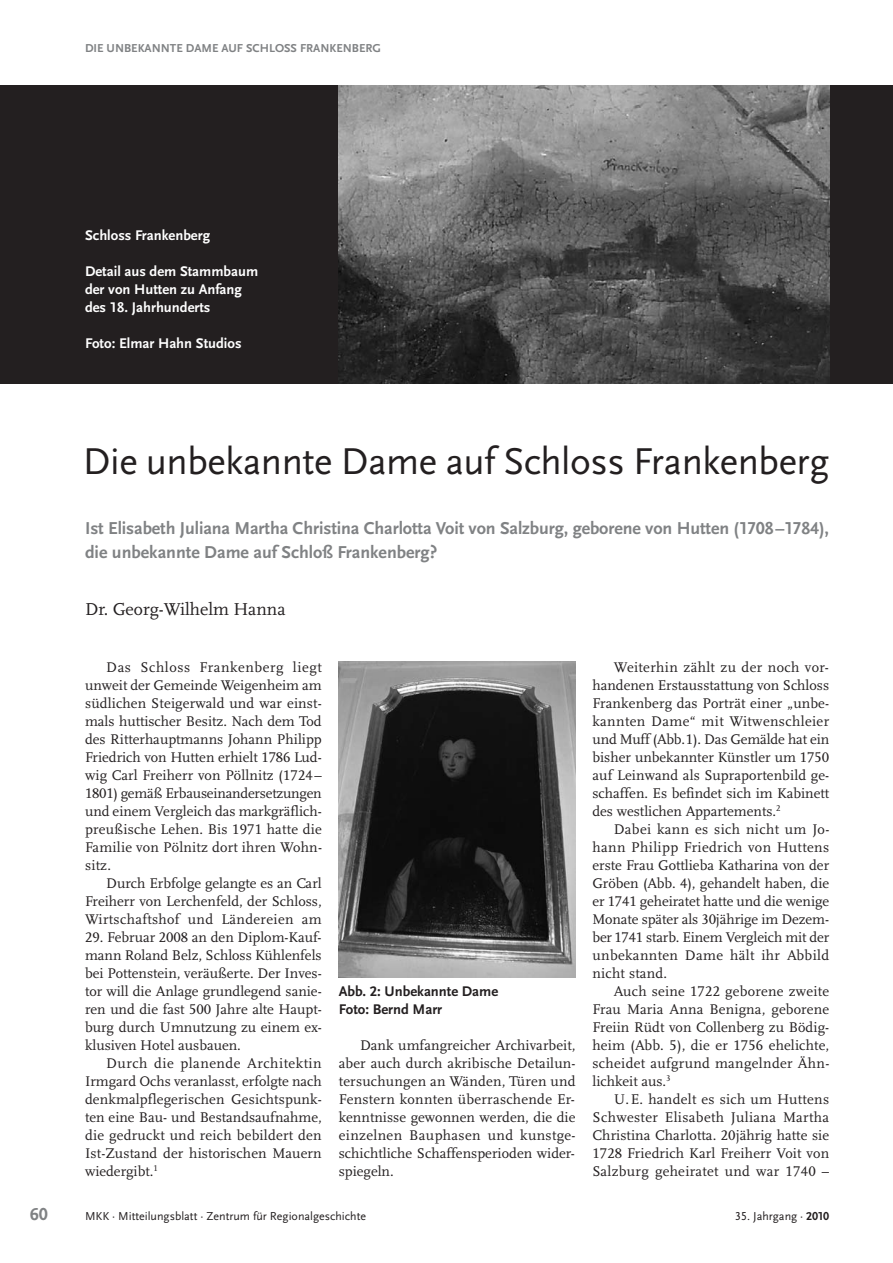
<style>
.page{position:relative;width:893px;height:1263px;background:#fff}
.page>*{position:absolute;margin:0;border:0;box-sizing:border-box;transform-origin:0 0}
.t1{font:39px "Scala Sans LF";letter-spacing:-.01em;color:#231f20}
.t2{font:700 18px/24px "Scala Sans LF";letter-spacing:-.005em;color:#808284}
.t3{font:18px "Scala LF";color:#231f20}
.t4{font:14.7px/18px "Scala LF";letter-spacing:.01em;color:#231f20;text-align:justify}
.t5{font:700 14.7px/18px "Scala Sans LF";color:#fff}
.t6{font:700 14.7px/18px "Scala Sans LF";color:#231f20}
.t7{font:12px "Scala Sans LF";color:#231f20}
.t8{font:700 12px "Scala Sans LF";color:#808284}
.s1{font-weight:700}
</style>
<div class="page">
<div style="left:0;top:85px;width:893px;height:299px;background:#231f20"></div>
<img style="left:339px;top:85px;width:490px;height:299px">
<img style="left:339px;top:661px;width:236px;height:317px">
<p class="t8" style="left:85px;top:43px;width:297px">DIE UNBEKANNTE DAME AUF SCHLOSS FRANKENBERG</p>
<p class="t5" style="left:85px;top:227px;width:127px">Schloss Frankenberg</p>
<p class="t5" style="left:85px;top:263px;width:175px">Detail aus dem Stammbaum der von Hutten zu Anfang des 18. Jahrhunderts</p>
<p class="t5" style="left:85px;top:335px;width:158px">Foto: Elmar Hahn Studios</p>
<h1 class="t1" style="left:83px;top:445px;width:748px">Die unbekannte Dame auf Schloss Frankenberg</h1>
<p class="t2" style="left:85px;top:517px;width:746px">Ist Elisabeth Juliana Martha Christina Charlotta Voit von Salzburg, geborene von Hutten (1708–1784), die unbekannte Dame auf Schloß Frankenberg?</p>
<p class="t3" style="left:85px;top:601px;width:202px">Dr. Georg-Wilhelm Hanna</p>
<p class="t4" style="left:85px;top:659px;width:238px;text-indent:21px">Das Schloss Frankenberg liegt unweit der Gemeinde Weigenheim am südlichen Steigerwald und war einst&shy;mals huttischer Besitz. Nach dem Tod des Ritterhauptmanns Johann Philipp Friedrich von Hutten erhielt 1786 Lud&shy;wig Carl Freiherr von Pöllnitz (1724– 1801) gemäß Erbauseinandersetzungen und einem Vergleich das markgräflich&shy;preußische Lehen. Bis 1971 hatte die Familie von Pölnitz dort ihren Wohn&shy;sitz.</p>
<p class="t4" style="left:85px;top:875px;width:238px;text-indent:21px">Durch Erbfolge gelangte es an Carl Freiherr von Lerchenfeld, der Schloss, Wirtschaftshof und Ländereien am</p>
<p class="t4" style="left:85px;top:929px;width:238px">29. Februar 2008 an den Diplom-Kauf&shy;mann Roland Belz, Schloss Kühlenfels bei Pottenstein, veräußerte. Der Inves&shy;tor will die Anlage grundlegend sanie&shy;ren und die fast 500 Jahre alte Haupt&shy;burg durch Umnutzung zu einem ex&shy;klusiven Hotel ausbauen.</p>
<p class="t4" style="left:85px;top:1055px;width:238px;text-indent:21px">Durch die planende Architektin Irmgard Ochs veranlasst, erfolgte nach denkmalpflegerischen Gesichtspunk&shy;ten eine Bau- und Bestandsaufnahme, die gedruckt und reich bebildert den Ist-Zustand der historischen Mauern wiedergibt.<sup>1</sup></p>
<p class="t6" style="left:339px;top:983px;width:161px">Abb. 2: Unbekannte Dame<br>Foto: Bernd Marr</p>
<p class="t4" style="left:339px;top:1037px;width:238px;text-indent:21px">Dank umfangreicher Archivarbeit, aber auch durch akribische Detailun&shy;tersuchungen an Wänden, Türen und Fenstern konnten überraschende Er&shy;kenntnisse gewonnen werden, die die einzelnen Bauphasen und kunstge&shy;schichtliche Schaffensperioden wider&shy;spiegeln.</p>
<p class="t4" style="left:592px;top:659px;width:238px;text-indent:21px">Weiterhin zählt zu der noch vor&shy;handenen Erstausstattung von Schloss Frankenberg das Porträt einer „unbe&shy;kannten Dame“ mit Witwenschleier und Muff (Abb.1). Das Gemälde hat ein bisher unbekannter Künstler um 1750 auf Leinwand als Supraportenbild ge&shy;schaffen. Es befindet sich im Kabinett des westlichen Appartements.<sup>2</sup></p>
<p class="t4" style="left:592px;top:821px;width:238px;text-indent:21px">Dabei kann es sich nicht um Jo&shy;hann Philipp Friedrich von Huttens erste Frau Gottlieba Katharina von der Gröben (Abb. 4), gehandelt haben, die er 1741 geheiratet hatte und die wenige Monate später als 30jährige im Dezem&shy;ber 1741 starb. Einem Vergleich mit der unbekannten Dame hält ihr Abbild nicht stand.</p>
<p class="t4" style="left:592px;top:983px;width:238px;text-indent:21px">Auch seine 1722 geborene zweite Frau Maria Anna Benigna, geborene Freiin Rüdt von Collenberg zu Bödig&shy;heim (Abb. 5), die er 1756 ehelichte, scheidet aufgrund mangelnder Ähn&shy;lichkeit aus.<sup>3</sup></p>
<p class="t4" style="left:592px;top:1091px;width:238px;text-indent:21px">U.E. handelt es sich um Huttens Schwester Elisabeth Juliana Martha Christina Charlotta. 20jährig hatte sie 1728 Friedrich Karl Freiherr Voit von Salzburg geheiratet und war 1740 –</p>
<p class="t2" style="left:30px;top:1204px;width:19px">60</p>
<p class="t7" style="left:85px;top:1211px;width:282px">MKK · Mitteilungsblatt · Zentrum für Regionalgeschichte</p>
<p class="t7" style="left:735px;top:1211px;width:96px">35. Jahrgang · <span class="s1">2010</span></p>
</div>
